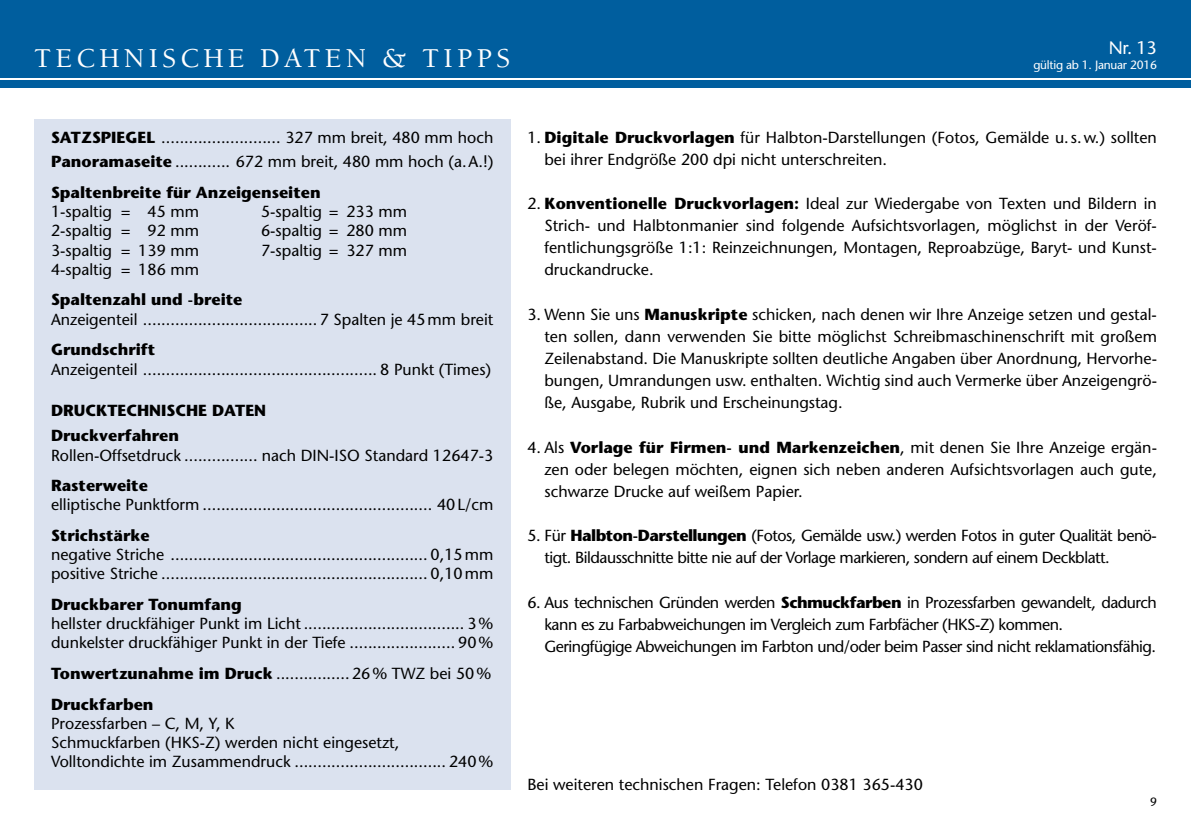
<style>
.page{position:relative;width:1191px;height:840px;background:#fff}
.page>*{position:absolute;margin:0;border:0;box-sizing:border-box;transform-origin:0 0}
.t1{font:500 28px "Berkeley";letter-spacing:.15em;color:#fff}
.t2{font:18px "Stone Sans";color:#fff}
.t3{font:16px/22.2px "Stone Sans";color:#000}
.t4{font:16px/22.2px "Stone Sans";letter-spacing:-.03em;color:#000}
.t5{font:700 16px/24.8px "Stone Sans";color:#000}
.t6{font:12px "Stone Sans";letter-spacing:-.02em;color:#fff}
.t7{font:12px "Stone Sans";color:#000}
.s1{font-weight:700}
.s2{font-weight:400}
</style>
<div class="page">
<div style="left:0;top:0;width:1191px;height:88px;background:#005e9e"></div>
<hr style="left:0;top:78px;width:1191px;height:2px;background:#fff">
<div style="left:34px;top:119px;width:476px;height:670px;background:#dbe2ef"></div>
<p class="t2" style="left:1108px;top:37px;width:50px">Nr. 13</p>
<h1 class="t1" style="left:34px;top:44px;width:477px">TECH NISCH E DATEN &amp; TIPPS</h1>
<p class="t6" style="left:1033px;top:57px;width:125px">gültig ab 1. Januar 2016</p>
<p class="t3" style="left:51px;top:124px;width:444px;line-height:24.8px;text-align:right"><span class="s1">l</span> .......................... 327 mm breit, 480 mm hoch<br><span class="s1">Panoramaseite</span> ............ 672 mm breit, 480 mm hoch (a.A.!)</p>
<p class="t5" style="left:51px;top:180px;width:271px">Spaltenbreite für Anzeigenseiten</p>
<p class="t3" style="left:51px;top:200px;width:150px">1-spaltig = 45 mm</p>
<p class="t3" style="left:261px;top:200px;width:147px">5-spaltig = 233 mm</p>
<p class="t3" style="left:51px;top:220px;width:150px">2-spaltig = 92 mm</p>
<p class="t3" style="left:261px;top:220px;width:147px">6-spaltig = 280 mm</p>
<p class="t3" style="left:51px;top:239px;width:150px">3-spaltig = 139 mm</p>
<p class="t3" style="left:261px;top:239px;width:147px">7-spaltig = 327 mm</p>
<p class="t3" style="left:51px;top:258px;width:150px">4-spaltig = 186 mm</p>
<p class="t5" style="left:51px;top:287px;width:193px">Spaltenzahl und -breite</p>
<p class="t3" style="left:51px;top:308px;width:444px">Anzeigenteil ......................................7 Spalten je 45mm breit</p>
<p class="t5" style="left:51px;top:337px;width:106px">Grundschrift</p>
<p class="t3" style="left:51px;top:357px;width:441px">Anzeigenteil ................................................... 8 Punkt (Times)</p>
<p class="t5" style="left:51px;top:398px;width:217px">DRUCKTECH NISCH E DATEN<br>Druckverfahren</p>
<p class="t3" style="left:51px;top:443px;width:444px">Rollen-Offsetdruck ................ nach DIN-ISO Standard 12647-3</p>
<p class="t5" style="left:51px;top:473px;width:98px">Rasterweite</p>
<p class="t3" style="left:51px;top:493px;width:444px">elliptische Punktform .................................................. 40L/cm</p>
<p class="t5" style="left:51px;top:522px;width:100px">Strichstärke</p>
<p class="t3" style="left:51px;top:544px;width:444px;line-height:19.2px">negative Striche ........................................................ 0,15mm positive Striche .......................................................... 0,10mm</p>
<p class="t5" style="left:51px;top:591px;width:192px">Druckbarer Tonumfang</p>
<p class="t3" style="left:51px;top:613px;width:444px;line-height:19.2px">hellster druckfähiger Punkt im Licht ................................... 3% dunkelster druckfähiger Punkt in der Tiefe ....................... 90%</p>
<p class="t5" style="left:51px;top:657px;width:442px;line-height:30.6px">Tonwertzunahme im Druck <span class="s2">................ 26% TWZ bei 50%<br></span>Druckfarben</p>
<p class="t3" style="left:51px;top:713px;width:444px;line-height:19.2px">Prozessfarben – C, M, Y, K<br>Schmuckfarben (HKS-Z) werden nicht eingesetzt,<br>Volltondichte im Zusammendruck ................................. 240%</p>
<p class="t5" style="left:51px;top:124px;width:21px">Satzsp</p>
<p class="t5" style="left:111px;top:124px;width:16px">iege</p>
<p class="t3" style="left:544px;top:126px;width:614px;text-indent:-17px">1. <span class="s1">Digitale Druckvorlagen</span> für Halbton-Darstellungen (Fotos, Gemälde u.s.w.) sollten bei ihrer Endgröße 200 dpi nicht unterschreiten.</p>
<p class="t3" style="left:544px;top:192px;width:614px;text-align:justify;text-indent:-17px">2. <span class="s1">Konventionelle Druckvorlagen:</span> Ideal zur Wiedergabe von Texten und Bildern in Strich- und Halbtonmanier sind folgende Aufsichtsvorlagen, möglichst in der Veröf&shy;fentlichungsgröße 1:1: Reinzeichnungen, Montagen, Reproabzüge, Baryt- und Kunst&shy;druckandrucke.</p>
<p class="t3" style="left:544px;top:303px;width:614px;text-align:justify;text-indent:-17px">3. Wenn Sie uns <span class="s1">Manuskripte</span> schicken, nach denen wir Ihre Anzeige setzen und gestal&shy;ten sollen, dann verwenden Sie bitte möglichst Schreibmaschinenschrift mit großem Zeilenabstand. Die Manuskripte sollten deutliche Angaben über Anordnung, Hervorhe&shy;bungen, Umrandungen usw. enthalten. Wichtig sind auch Vermerke über Anzeigengrö&shy;ße, Ausgabe, Rubrik und Erscheinungstag.</p>
<p class="t3" style="left:544px;top:435px;width:614px;text-align:justify;text-indent:-17px">4. Als <span class="s1">Vorlage für Firmen- und Markenzeichen</span>, mit denen Sie Ihre Anzeige ergän&shy;zen oder belegen möchten, eignen sich neben anderen Aufsichtsvorlagen auch gute, schwarze Drucke auf weißem Papier.</p>
<p class="t4" style="left:544px;top:524px;width:614px;text-indent:-17px">5. Für <span class="s1">Halbton-Darstellungen</span> (Fotos, Gemälde usw.) werden Fotos in guter Qualität benö&shy;tigt. Bildausschnitte bitte nie auf der Vorlage markieren, sondern auf einem Deckblatt.</p>
<p class="t4" style="left:544px;top:590px;width:614px;text-indent:-17px">6. Aus technischen Gründen werden <span class="s1">Schmuckfarben</span> in Prozessfarben gewandelt, dadurch kann es zu Farbabweichungen im Vergleich zum Farbfächer (HKS-Z) kommen.<br>Geringfügige Abweichungen im Farbton und/oder beim Passer sind nicht reklamationsfähig.</p>
<p class="t3" style="left:527px;top:772px;width:397px">Bei weiteren technischen Fragen: Telefon 0381 365-430</p>
<p class="t7" style="left:1150px;top:794px;width:8px">9</p>
</div>
